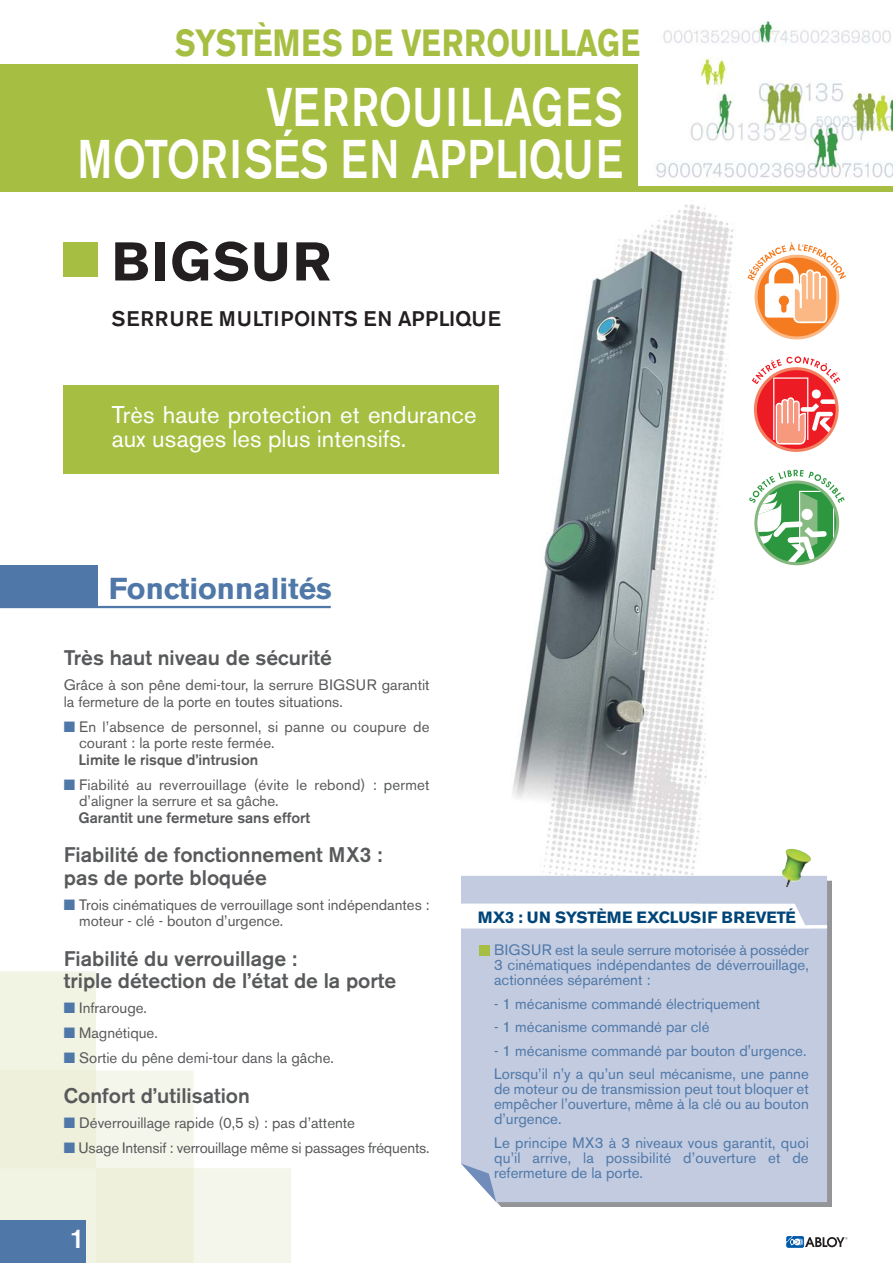
<style>
.page{position:relative;width:893px;height:1263px;background:#fff}
.page>*{position:absolute;margin:0;border:0;box-sizing:border-box;transform-origin:0 0}
.t1{font:500 54px/52.5px "Akzidenz Grotesk BE";color:#fff;text-align:right;scale:.8 1}
.t2{font:700 54px "Akzidenz Grotesk BE";letter-spacing:.04em;color:#231f20}
.t3{font:700 37.5px "Akzidenz Grotesk BE";color:#a6be41;scale:.8 1}
.t4{font:700 30px "Akzidenz Grotesk BE";color:#4f78a8}
.t5{font:500 27px "Akzidenz Grotesk BE";color:#fff}
.t6{font:24px/24px "Akzidenz Grotesk BE";letter-spacing:.005em;color:#fff}
.t7{font:500 21px/22.5px "Akzidenz Grotesk BE";color:#58595b}
.t8{font:500 21px "Akzidenz Grotesk BE";letter-spacing:.03em;color:#231f20}
.t9{font:700 16.2px "Akzidenz Grotesk BE";letter-spacing:-.01em;color:#004578}
.t10{font:15px/16.5px "Akzidenz Grotesk BE";color:#58595b}
.t11{font:15px/15px "Akzidenz Grotesk BE";color:#4f78a8;text-align:justify}
.t12{font:500 15px "Akzidenz Grotesk BE";color:#58595b}
.s1{color:#4f78a8}
</style>
<div class="page">
<img style="left:495px;top:204px;width:286px;height:672px">
<img style="left:0;top:972px;width:291px;height:291px">
<div style="left:0;top:1220px;width:85px;height:43px;background:#4f78a8"></div>
<svg style="left:786px;top:1236px;width:62px;height:11px"></svg>
<img style="left:656px;top:21px;width:236px;height:157px">
<div style="left:64px;top:242px;width:34px;height:34px;background:#a6be41"></div>
<div style="left:0;top:186px;width:892px;height:5px;background:#a6be41"></div>
<div style="left:0;top:566px;width:98px;height:42px;background:#4f78a8"></div>
<hr style="left:0;top:606px;width:331px;height:2px;background:#4f78a8">
<div style="left:0;top:64px;width:638px;height:126px;background:#a6be41"></div>
<div style="left:64px;top:385px;width:435px;height:89px;background:#a6be41"></div>
<div style="left:461px;top:876px;width:366px;height:96px;background:#c2cbe0"></div>
<div style="left:479px;top:945px;width:11px;height:11px;background:#a6be41"></div>
<img style="left:781px;top:849px;width:31px;height:49px">
<div style="left:781px;top:887px;width:9px;height:15px;background:#c2cbe0"></div>
<div style="left:496px;top:972px;width:336px;height:235px;background:#939598"></div>
<div style="left:461px;top:972px;width:366px;height:230px;background:#c2cbe0"></div>
<svg style="left:461px;top:1164px;width:35px;height:38px"></svg>
<svg style="left:461px;top:898px;width:366px;height:43px"></svg>
<svg style="left:756px;top:256px;width:82px;height:82px"></svg>
<svg style="left:747px;top:242px;width:99px;height:81px"></svg>
<svg style="left:752px;top:356px;width:88px;height:89px"></svg>
<svg style="left:749px;top:470px;width:96px;height:94px"></svg>
<h2 class="t3" style="left:175px;top:30px;width:583px">SYSTÈMES DE VERROUILLAGE</h2>
<h1 class="t1" style="left:78px;top:85px;width:683px">VERROUILLAGES<br>MOTORISÉS EN APPLIQUE</h1>
<h1 class="t2" style="left:112px;top:242px;width:221px">BIGSUR</h1>
<h3 class="t8" style="left:112px;top:311px;width:391px">SERRURE MULTIPOINTS EN APPLIQUE</h3>
<h3 class="t6" style="left:112px;top:405px;width:366px">Très haute protection et endurance aux usages les plus intensifs.</h3>
<h3 class="t4" style="left:109px;top:578px;width:225px">Fonctionnalités</h3>
<h3 class="t7" style="left:64px;top:648px;width:270px">Très haut niveau de sécurité</h3>
<p class="t10" style="left:64px;top:678px;width:367px">Grâce à son pêne demi-tour, la serrure BIGSUR garantit la fermeture de la porte en toutes situations.</p>
<p class="t10" style="left:79px;top:720px;width:352px;text-indent:-15px"><span class="s1">■</span> En l’absence de personnel, si panne ou coupure de courant : la porte reste fermée.</p>
<p class="t12" style="left:78px;top:754px;width:181px">Limite le risque d’intrusion</p>
<p class="t10" style="left:79px;top:778px;width:352px;text-indent:-15px"><span class="s1">■</span> Fiabilité au reverrouillage (évite le rebond) : permet d’aligner la serrure et sa gâche.</p>
<p class="t12" style="left:78px;top:812px;width:233px">Garantit une fermeture sans effort</p>
<h3 class="t7" style="left:64px;top:845px;width:320px">Fiabilité de fonctionnement MX3 : pas de porte bloquée</h3>
<p class="t10" style="left:79px;top:898px;width:352px;text-indent:-15px"><span class="s1">■</span> Trois cinématiques de verrouillage sont indépendantes : moteur - clé - bouton d’urgence.</p>
<h3 class="t7" style="left:64px;top:949px;width:334px">Fiabilité du verrouillage :<br>triple détection de l’état de la porte</h3>
<p class="t10" style="left:64px;top:1001px;width:85px"><span class="s1">■</span> Infrarouge.</p>
<p class="t10" style="left:64px;top:1026px;width:96px"><span class="s1">■</span> Magnétique.</p>
<p class="t10" style="left:64px;top:1051px;width:272px"><span class="s1">■</span> Sortie du pêne demi-tour dans la gâche.</p>
<h3 class="t7" style="left:64px;top:1086px;width:188px">Confort d’utilisation</h3>
<p class="t10" style="left:64px;top:1116px;width:293px"><span class="s1">■</span> Déverrouillage rapide (0,5 s) : pas d’attente</p>
<p class="t10" style="left:64px;top:1141px;width:367px"><span class="s1">■</span> Usage Intensif : verrouillage même si passages fréquents.</p>
<h3 class="t5" style="left:70px;top:1229px;width:17px">1</h3>
<p class="t9" style="left:478px;top:911px;width:320px">MX3 : UN SYSTÈME EXCLUSIF BREVETÉ</p>
<p class="t11" style="left:494px;top:944px;width:316px">BIGSUR est la seule serrure motorisée à posséder 3 cinématiques indépendantes de déverrouillage, actionnées séparément :</p>
<p class="t11" style="left:494px;top:998px;width:268px">- 1 mécanisme commandé électriquement</p>
<p class="t11" style="left:494px;top:1021px;width:217px">- 1 mécanisme commandé par clé</p>
<p class="t11" style="left:494px;top:1040px;width:316px;line-height:23.5px">- 1 mécanisme commandé par bouton d'urgence.<br>Lorsqu’il n’y a qu’un seul mécanisme, une panne</p>
<p class="t11" style="left:494px;top:1083px;width:316px">de moteur ou de transmission peut tout bloquer et empêcher l’ouverture, même à la clé ou au bouton d’urgence.</p>
<p class="t11" style="left:494px;top:1137px;width:316px">Le principe MX3 à 3 niveaux vous garantit, quoi qu’il arrive, la possibilité d’ouverture et de refermeture de la porte.</p>
</div>
